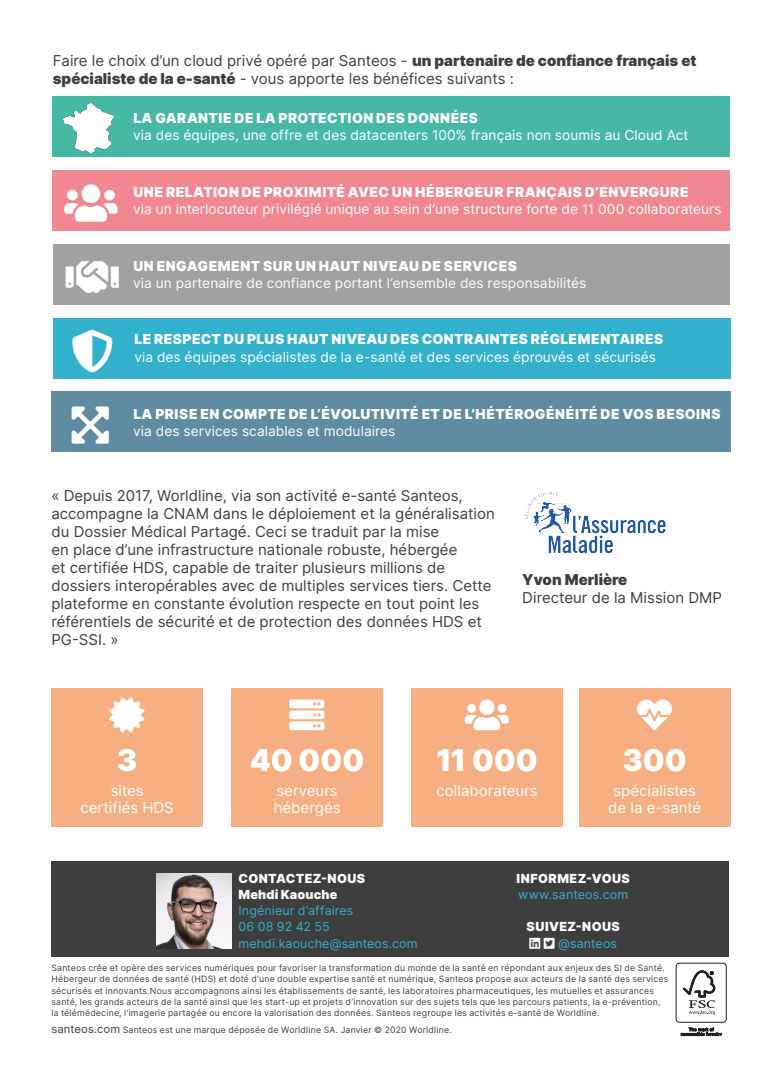
<style>
.page{position:relative;width:780px;height:1088px;background:#fff}
.page>*{position:absolute;margin:0;border:0;box-sizing:border-box;transform-origin:0 0}
.t1{font:900 30px "Inter";color:#fff}
.t2{font:15px/18px "Inter";color:#3e3e3f}
.t3{font:15px/17.5px "Inter";color:#fff;text-align:center}
.t4{font:900 15px "Inter";color:#3e3e3f}
.t5{font:13.75px "Inter";letter-spacing:.005em;color:#fff}
.t6{font:900 13.75px "Inter";letter-spacing:.03em;color:#fff}
.BLUE_BODY_COPY{font:12.5px "Inter";letter-spacing:.01em;color:#32b1cc}
.BLUE_BODY_COPY-2{font:900 12.5px "Inter";letter-spacing:.03em;color:#fff}
.BLUE_BODY_COPY-3{font:8.75px/11.2px "Inter";letter-spacing:.025em;color:#3e3e3f}
.s1{font-weight:900}
.s2{font-size:11.25px}
</style>
<div class="page">
<div style="left:675px;top:963px;width:51px;height:59px;border:1px solid #231f20;border-radius:3px"></div>
<svg style="left:683px;top:970px;width:32px;height:45px"></svg>
<svg style="left:680px;top:1027px;width:41px;height:9px"></svg>
<div style="left:51px;top:861px;width:677px;height:96px;background:#3e3e3f"></div>
<img style="left:157px;top:874px;width:74px;height:74px">
<img style="left:524px;top:491px;width:142px;height:63px">
<div style="left:51px;top:392px;width:78px;height:60px;background:#5f8ca0"></div>
<div style="left:128px;top:392px;width:602px;height:60px;background:#5f8ca0"></div>
<div style="left:53px;top:318px;width:78px;height:60px;background:#32b1cc"></div>
<div style="left:129px;top:318px;width:601px;height:60px;background:#32b1cc"></div>
<div style="left:53px;top:244px;width:78px;height:60px;background:#a1a1a1"></div>
<div style="left:128px;top:244px;width:601px;height:60px;background:#a1a1a1"></div>
<div style="left:52px;top:170px;width:78px;height:61px;background:#f08791"></div>
<div style="left:128px;top:170px;width:601px;height:61px;background:#f08791"></div>
<div style="left:53px;top:97px;width:677px;height:60px;background:#46b8a6"></div>
<img style="left:64px;top:103px;width:50px;height:49px">
<div style="left:51px;top:689px;width:152px;height:138px;background:#f5af82"></div>
<div style="left:231px;top:689px;width:152px;height:138px;background:#f5af82"></div>
<div style="left:411px;top:689px;width:152px;height:138px;background:#f5af82"></div>
<div style="left:579px;top:689px;width:151px;height:138px;background:#f5af82"></div>
<p class="t2" style="left:53px;top:51px;width:645px">Faire le choix d’un cloud privé opéré par Santeos - <span class="s1">un partenaire de confiance français et spécialiste de la e-santé</span> - vous apporte les bénéfices suivants :</p>
<p class="t6" style="left:133px;top:108px;width:346px">LA GARANTIE DE LA PROTECTION DES DONNÉES</p>
<p class="t5" style="left:133px;top:125px;width:556px">via des équipes, une offre et des datacenters 100% français non soumis au Cloud Act</p>
<p class="t6" style="left:133px;top:182px;width:556px">UNE RELATION DE PROXIMITÉ AVEC UN HÉBERGEUR FRANÇAIS D’ENVERGURE</p>
<p class="t5" style="left:133px;top:199px;width:590px">via un interlocuteur privilégié unique au sein d’une structure forte de 11 000 collaborateurs</p>
<p class="t6" style="left:133px;top:255px;width:385px">UN ENGAGEMENT SUR UN HAUT NIVEAU DE SERVICES</p>
<p class="t5" style="left:133px;top:273px;width:454px">via un partenaire de confiance portant l’ensemble des responsabilités</p>
<p class="t6" style="left:134px;top:329px;width:530px">LE RESPECT DU PLUS HAUT NIVEAU DES CONTRAINTES RÉGLEMENTAIRES</p>
<p class="t5" style="left:134px;top:347px;width:523px">via des équipes spécialistes de la e-santé et des services éprouvés et sécurisés</p>
<p class="t6" style="left:133px;top:403px;width:588px">LA PRISE EN COMPTE DE L’ÉVOLUTIVITÉ ET DE L’HÉTÉROGÉNÉITÉ DE VOS BESOINS</p>
<p class="t5" style="left:133px;top:421px;width:264px">via des services scalables et modulaires</p>
<p class="t2" style="left:51px;top:486px;width:445px">« Depuis 2017, Worldline, via son activité e-santé Santeos, accompagne la CNAM dans le déploiement et la généralisation du Dossier Médical Partagé. Ceci se traduit par la mise<br>en place d’une infrastructure nationale robuste, hébergée<br>et certifiée HDS, capable de traiter plusieurs millions de dossiers interopérables avec de multiples services tiers. Cette plateforme en constante évolution respecte en tout point les référentiels de sécurité et de protection des données HDS et PG-SSI. »</p>
<p class="t4" style="left:522px;top:568px;width:107px">Yvon Merlière</p>
<p class="t2" style="left:522px;top:588px;width:201px">Directeur de la Mission DMP</p>
<p class="t1" style="left:117px;top:738px;width:22px">3</p>
<p class="t3" style="left:80px;top:781px;width:95px">sites certifiés HDS</p>
<p class="t1" style="left:250px;top:738px;width:116px">40 000</p>
<p class="t3" style="left:274px;top:781px;width:68px;text-align:left">serveurs hébergés</p>
<p class="t1" style="left:436px;top:738px;width:103px">11 000</p>
<p class="t3" style="left:436px;top:781px;width:102px">collaborateurs</p>
<p class="t1" style="left:622px;top:738px;width:66px">300</p>
<p class="t3" style="left:608px;top:781px;width:94px">spécialistes de la e-santé</p>
<p class="BLUE_BODY_COPY-2" style="left:238px;top:869px;width:128px">CONTACTEZ-NOUS</p>
<p class="BLUE_BODY_COPY-2" style="left:238px;top:885px;width:100px">Mehdi Kaouche</p>
<p class="BLUE_BODY_COPY" style="left:238px;top:901px;width:116px">Ingénieur d’affaires</p>
<p class="BLUE_BODY_COPY" style="left:238px;top:918px;width:93px">06 08 92 42 55</p>
<p class="BLUE_BODY_COPY" style="left:238px;top:934px;width:181px">mehdi.kaouche@santeos.com</p>
<p class="BLUE_BODY_COPY-2" style="left:516px;top:869px;width:115px">INFORMEZ-VOUS</p>
<p class="BLUE_BODY_COPY" style="left:518px;top:885px;width:111px">www.santeos.com</p>
<p class="BLUE_BODY_COPY-2" style="left:526px;top:917px;width:95px">SUIVEZ-NOUS</p>
<p class="BLUE_BODY_COPY" style="left:558px;top:934px;width:60px">@santeos</p>
<p class="BLUE_BODY_COPY-3" style="left:51px;top:962px;width:618px">Santeos crée et opère des services numériques pour favoriser la transformation du monde de la santé en répondant aux enjeux des SI de Santé.<br>Hébergeur de données de santé (HDS) et doté d’une double expertise santé et numérique, Santeos propose aux acteurs de la santé des services sécurisés et innovants.Nous accompagnons ainsi les établissements de santé, les laboratoires pharmaceutiques, les mutuelles et assurances santé, les grands acteurs de la santé ainsi que les start-up et projets d’innovation sur des sujets tels que les parcours patients, la e-prévention, la télémédecine, l’imagerie partagée ou encore la valorisation des données. Santeos regroupe les activités e-santé de Worldline.</p>
<p class="BLUE_BODY_COPY-3" style="left:51px;top:1024px;width:402px"><span class="s2">santeos.com</span> Santeos est une marque déposée de Worldline SA. Janvier © 2020 Worldline.</p>
</div>
